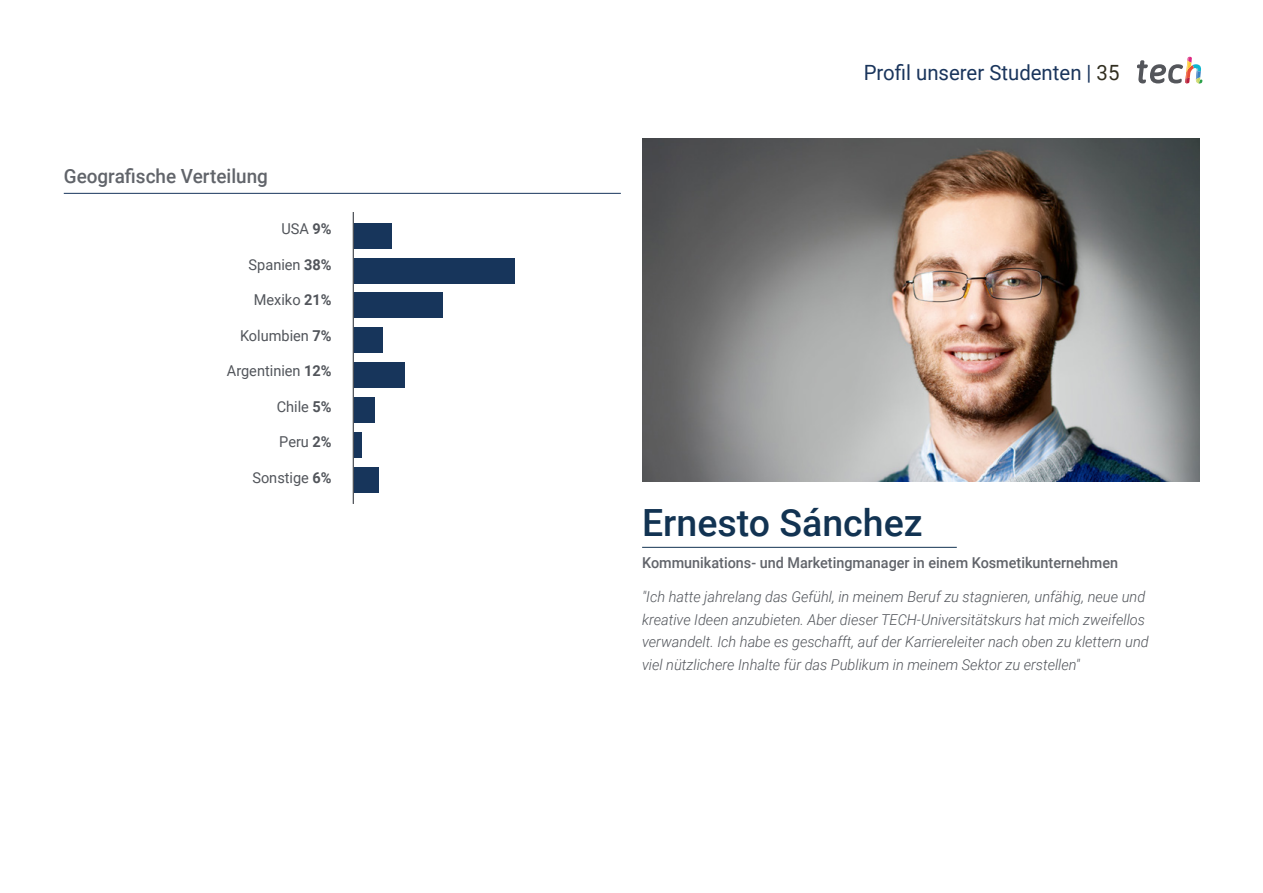
<style>
.page{position:relative;width:1263px;height:893px;background:#fff}
.page>*{position:absolute;margin:0;border:0;box-sizing:border-box;transform-origin:0 0}
.t1{font:500 37.5px "Roboto";color:#123352}
.t2{font:21px "Roboto";color:#1a355c}
.t3{font:500 19.5px "Roboto";color:#61646a}
.t4{font:italic 300 15px/22.5px "Roboto";color:#52555b}
.t5{font:15px "Roboto";color:#52555b}
.t6{font:500 15px "Roboto";color:#61646a;scale:.96 1}
.s1{font-weight:700}
.s2{color:#312e20}
</style>
<div class="page">
<img style="left:642px;top:138px;width:557px;height:343px">
<svg style="left:1137px;top:57px;width:65px;height:27px"></svg>
<hr style="left:642px;top:547px;width:315px;height:1px;background:#123352">
<div style="left:353px;top:223px;width:39px;height:26px;background:#17355b"></div>
<div style="left:353px;top:397px;width:22px;height:26px;background:#17355b"></div>
<div style="left:353px;top:258px;width:162px;height:25px;background:#17355b"></div>
<div style="left:353px;top:432px;width:9px;height:25px;background:#17355b"></div>
<div style="left:353px;top:293px;width:90px;height:25px;background:#17355b"></div>
<div style="left:353px;top:467px;width:26px;height:25px;background:#17355b"></div>
<div style="left:353px;top:362px;width:51px;height:26px;background:#17355b"></div>
<hr style="left:64px;top:193px;width:557px;height:1px;background:#17355b">
<div style="left:353px;top:327px;width:30px;height:26px;background:#17355b"></div>
<hr style="left:353px;top:212px;width:1px;height:292px;background:#52555b">
<h3 class="t3" style="left:64px;top:162px;width:206px">Geografische Verteilung</h3>
<p class="t5" style="left:281px;top:218px;width:52px">USA <span class="s1">9%</span></p>
<p class="t5" style="left:249px;top:254px;width:85px">Spanien <span class="s1">38%</span></p>
<p class="t5" style="left:254px;top:289px;width:79px">Mexiko <span class="s1">21%</span></p>
<p class="t5" style="left:240px;top:325px;width:93px">Kolumbien <span class="s1">7%</span></p>
<p class="t5" style="left:227px;top:360px;width:106px">Argentinien <span class="s1">12%</span></p>
<p class="t5" style="left:277px;top:396px;width:56px">Chile <span class="s1">5%</span></p>
<p class="t5" style="left:279px;top:431px;width:54px">Peru <span class="s1">2%</span></p>
<p class="t5" style="left:252px;top:467px;width:81px">Sonstige <span class="s1">6%</span></p>
<h2 class="t2" style="left:864px;top:57px;width:257px">Profil unserer Studenten | <span class="s2">35</span></h2>
<h1 class="t1" style="left:642px;top:496px;width:282px">Ernesto Sánchez</h1>
<p class="t6" style="left:642px;top:552px;width:497px">Kommunikations- und Marketingmanager in einem Kosmetikunternehmen</p>
<p class="t4" style="left:642px;top:585px;width:508px">"Ich hatte jahrelang das Gefühl, in meinem Beruf zu stagnieren, unfähig, neue und kreative Ideen anzubieten. Aber dieser TECH-Universitätskurs hat mich zweifellos verwandelt. Ich habe es geschafft, auf der Karriereleiter nach oben zu klettern und viel nützlichere Inhalte für das Publikum in meinem Sektor zu erstellen"</p>
</div>
